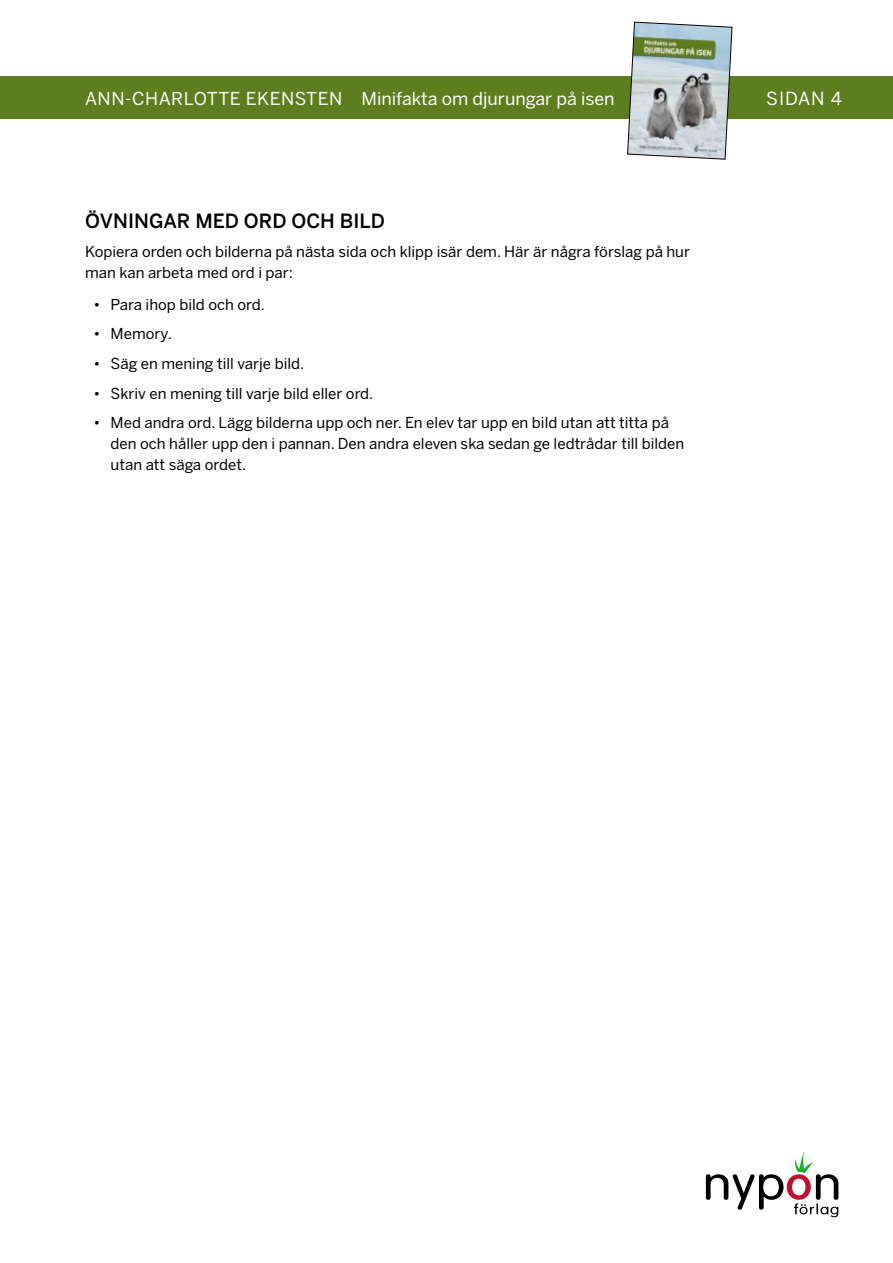
<style>
.page{position:relative;width:893px;height:1263px;background:#fff}
.page>*{position:absolute;margin:0;border:0;box-sizing:border-box;transform-origin:0 0}
.t1{font:500 19.5px "Benton Sans";color:#000}
.t2{font:18px "Benton Sans";letter-spacing:.05em;color:#fff}
.t3{font:17.7px "Benton Sans";color:#fff}
.t4{font:15px/21px "Benton Sans";color:#000}
</style>
<div class="page">
<div style="left:0;top:77px;width:893px;height:42px;background:#5e7d1f"></div>
<svg style="left:627px;top:21px;width:106px;height:139px;background:#adb7b3"></svg>
<svg style="left:706px;top:1152px;width:132px;height:65px"></svg>
<p class="t3" style="left:85px;top:88px;width:531px">ANN-CHARLOTTE EKENSTEN Minifakta om djurungar på isen</p>
<p class="t2" style="left:766px;top:88px;width:77px">SIDAN 4</p>
<h1 class="t1" style="left:85px;top:210px;width:302px">ÖVNINGAR MED ORD OCH BILD</h1>
<p class="t4" style="left:85px;top:242px;width:607px">Kopiera orden och bilderna på nästa sida och klipp isär dem. Här är några förslag på hur man kan arbeta med ord i par:</p>
<p class="t4" style="left:94px;top:294px;width:173px">• Para ihop bild och ord.</p>
<p class="t4" style="left:94px;top:324px;width:80px">• Memory.</p>
<p class="t4" style="left:94px;top:353px;width:212px">• Säg en mening till varje bild.</p>
<p class="t4" style="left:94px;top:383px;width:281px">• Skriv en mening till varje bild eller ord.</p>
<p class="t4" style="left:111px;top:412px;width:575px;text-indent:-17px">• Med andra ord. Lägg bilderna upp och ner. En elev tar upp en bild utan att titta på den och håller upp den i pannan. Den andra eleven ska sedan ge ledtrådar till bilden utan att säga ordet.</p>
</div>
